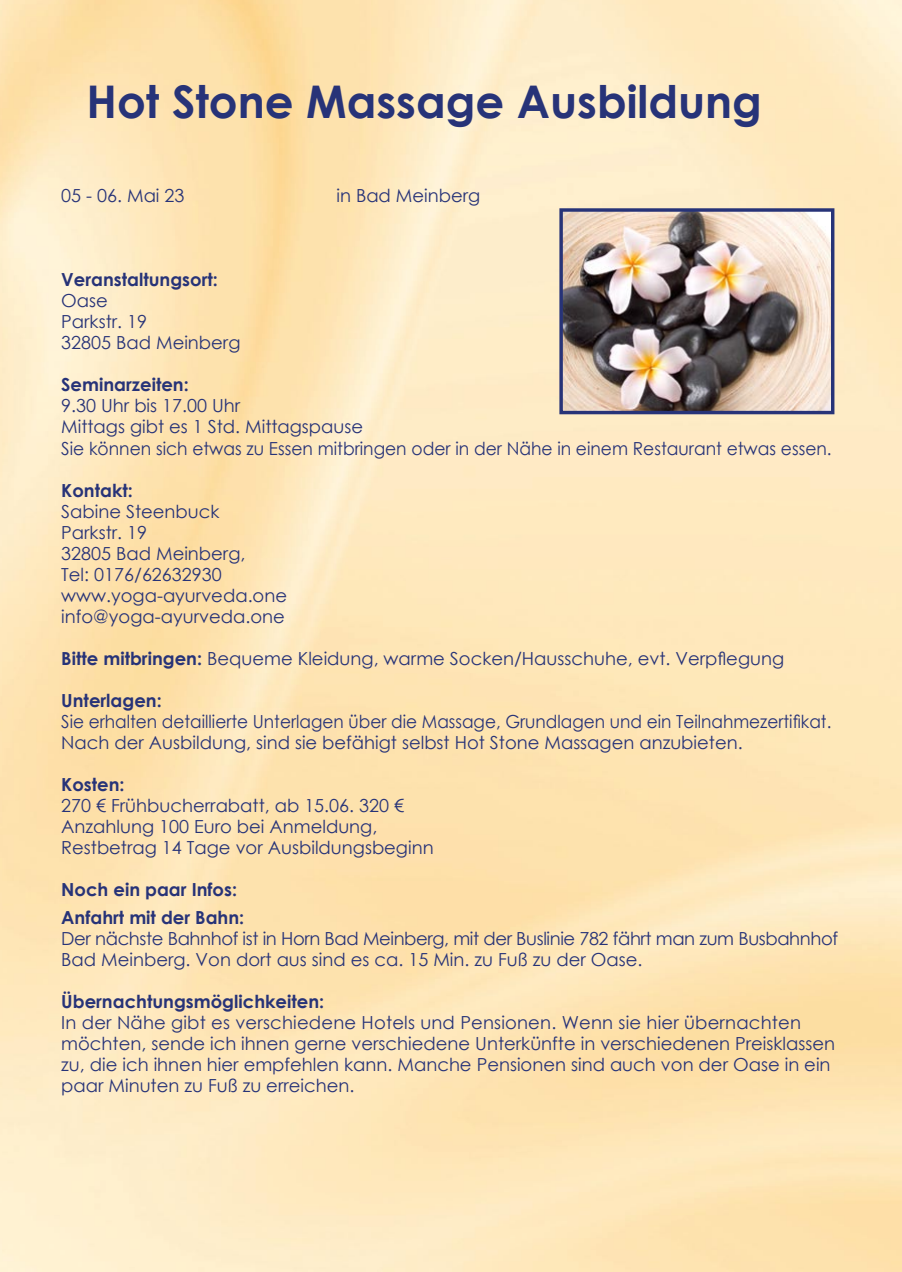
<style>
.page{position:relative;width:902px;height:1272px;background:#fff}
.page>*{position:absolute;margin:0;border:0;box-sizing:border-box;transform-origin:0 0}
.t1{font:700 45px "Century Gothic";color:#273378}
.t2{font:18px/21px "Century Gothic";color:#273378}
.t3{font:18px/21px "Century Gothic";color:#273378;scale:.94 1}
.t4{font:18px/21px "Century Gothic";letter-spacing:-.02em;color:#273378}
.t5{font:700 18px/28.5px "Century Gothic";color:#273378}
.s1{font-weight:700}
</style>
<div class="page">
<img style="left:563px;top:212px;width:267px;height:198px">
<div style="left:559px;top:208px;width:275px;height:206px;border:3px solid #273378"></div>
<h1 class="t1" style="left:86px;top:68px;width:676px">Hot Stone Massage Ausbildung</h1>
<p class="t2" style="left:61px;top:185px;width:125px">05 - 06. Mai 23</p>
<p class="t2" style="left:336px;top:185px;width:145px">in Bad Meinberg</p>
<p class="t5" style="left:61px;top:265px;width:158px">Veranstaltungsort:</p>
<p class="t2" style="left:61px;top:290px;width:181px">Oase<br>Parkstr. 19<br>32805 Bad Meinberg</p>
<p class="t5" style="left:61px;top:370px;width:129px">Seminarzeiten:</p>
<p class="t2" style="left:61px;top:395px;width:771px">9.30 Uhr bis 17.00 Uhr<br>Mittags gibt es 1 Std. Mittagspause<br>Sie können sich etwas zu Essen mitbringen oder in der Nähe in einem Restaurant etwas essen.</p>
<p class="t5" style="left:61px;top:475px;width:73px">Kontakt:</p>
<p class="t2" style="left:61px;top:500px;width:227px">Sabine Steenbuck<br>Parkstr. 19<br>32805 Bad Meinberg,<br>Tel: 0176/62632930 www.yoga-ayurveda.one info@yoga-ayurveda.one</p>
<p class="t2" style="left:61px;top:647px;width:724px"><span class="s1">Bitte mitbringen:</span> Bequeme Kleidung, warme Socken/Hausschuhe, evt. Verpflegung</p>
<p class="t5" style="left:61px;top:685px;width:102px">Unterlagen:</p>
<p class="t3" style="left:61px;top:710px;width:820px">Sie erhalten detaillierte Unterlagen über die Massage, Grundlagen und ein Teilnahmezertifikat.<br>Nach der Ausbildung, sind sie befähigt selbst Hot Stone Massagen anzubieten.</p>
<p class="t5" style="left:61px;top:769px;width:65px">Kosten:</p>
<p class="t2" style="left:61px;top:794px;width:374px">270 € Frühbucherrabatt, ab 15.06. 320 €<br>Anzahlung 100 Euro bei Anmeldung,<br>Restbetrag 14 Tage vor Ausbildungsbeginn</p>
<p class="t5" style="left:61px;top:874px;width:184px">Noch ein paar Infos:<br>Anfahrt mit der Bahn:</p>
<p class="t4" style="left:61px;top:927px;width:778px">Der nächste Bahnhof ist in Horn Bad Meinberg, mit der Buslinie 782 fährt man zum Busbahnhof<br>Bad Meinberg. Von dort aus sind es ca. 15 Min. zu Fuß zu der Oase.</p>
<p class="t5" style="left:61px;top:986px;width:264px">Übernachtungsmöglichkeiten:</p>
<p class="t2" style="left:61px;top:1011px;width:775px">In der Nähe gibt es verschiedene Hotels und Pensionen. Wenn sie hier übernachten möchten, sende ich ihnen gerne verschiedene Unterkünfte in verschiedenen Preisklassen zu, die ich ihnen hier empfehlen kann. Manche Pensionen sind auch von der Oase in ein paar Minuten zu Fuß zu erreichen.</p>
</div>
